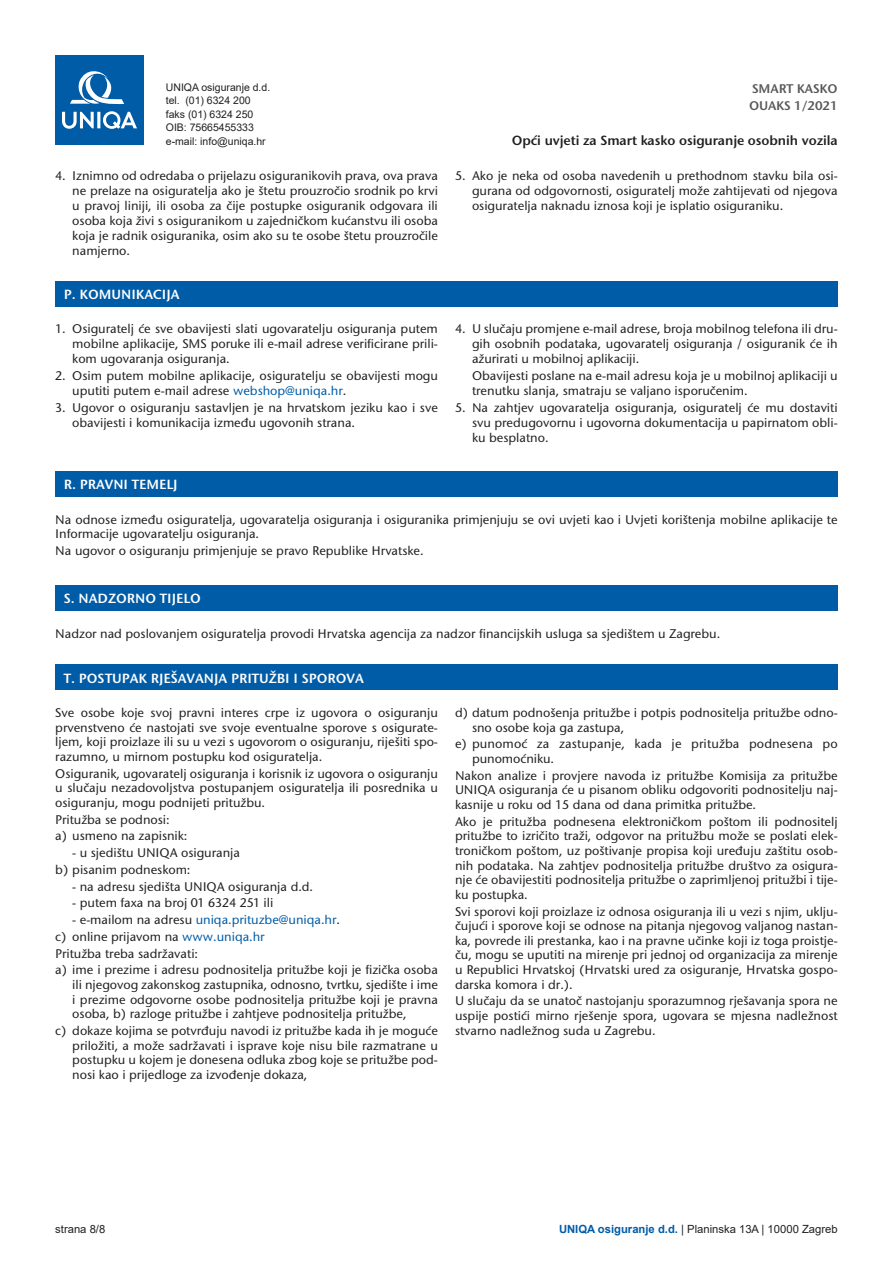
<style>
.page{position:relative;width:893px;height:1263px;background:#fff}
.page>*{position:absolute;margin:0;border:0;box-sizing:border-box;transform-origin:0 0}
._02_-_Clanak{font:13.5px "Stone San Sem XP";color:#fff}
.t1{font:13.5px "Stone San Sem XP";letter-spacing:-.005em;color:#231f20}
._01_-_Tekst{font:12.75px/14.7px "Stone Sans XP";letter-spacing:-.005em;color:#231f20;text-align:justify}
._01_-_Tekst_-_1_uvla{font:12.75px/15px "Stone Sans XP";letter-spacing:-.005em;color:#231f20;text-align:justify}
._01_-_Tekst-2{font:12.75px "Stone Sans XP";letter-spacing:-.005em;color:#005ca7}
.t2{font:12.75px/17.1px "Stone San Sem XP";letter-spacing:-.005em;color:#57585a}
.t3{font:11.25px "Arial";color:#231f20}
.t4{font:10.5px/13.5px "Arial";color:#231f20}
.s1{color:#005ca7}
.s2{color:#231f20}
.s3{font-weight:700;color:#005ca7}
</style>
<div class="page">
<div style="left:55px;top:55px;width:89px;height:90px;background:#005ca7"></div>
<svg style="left:70px;top:71px;width:54px;height:34px"></svg>
<svg style="left:62px;top:111px;width:75px;height:18px"></svg>
<div style="left:55px;top:472px;width:783px;height:25px;background:#005ca7"></div>
<div style="left:55px;top:585px;width:783px;height:26px;background:#005ca7"></div>
<div style="left:55px;top:665px;width:783px;height:25px;background:#005ca7"></div>
<div style="left:55px;top:281px;width:783px;height:25px;background:#005ca7"></div>
<p class="t4" style="left:166px;top:80px;width:106px">UNIQA osiguranje d.d. tel. (01) 6324 200 faks (01) 6324 250<br>OIB: 75665455333 e-mail: info@uniqa.hr</p>
<p class="t2" style="left:749px;top:80px;width:90px">SMART KASKO<br>OUAKS 1/2021</p>
<p class="t1" style="left:512px;top:132px;width:327px">Opći uvjeti za Smart kasko osiguranje osobnih vozila</p>
<p class="_01_-_Tekst_-_1_uvla" style="left:72px;top:168px;width:367px;text-indent:-17px">4. Iznimno od odredaba o prijelazu osiguranikovih prava, ova prava ne prelaze na osiguratelja ako je štetu prouzročio srodnik po krvi u pravoj liniji, ili osoba za čije postupke osiguranik odgovara ili osoba koja živi s osiguranikom u zajedničkom kućanstvu ili osoba koja je radnik osiguranika, osim ako su te osobe štetu prouzročile namjerno.</p>
<p class="_01_-_Tekst_-_1_uvla" style="left:472px;top:168px;width:367px;text-indent:-17px">5. Ako je neka od osoba navedenih u prethodnom stavku bila osi&shy;gurana od odgovornosti, osiguratelj može zahtijevati od njegova osiguratelja naknadu iznosa koji je isplatio osiguraniku.</p>
<p class="_02_-_Clanak" style="left:64px;top:286px;width:117px">P. KOMUNIKACIJA</p>
<p class="_01_-_Tekst_-_1_uvla" style="left:72px;top:321px;width:367px;text-indent:-17px">1. Osiguratelj će sve obavijesti slati ugovaratelju osiguranja putem mobilne aplikacije, SMS poruke ili e-mail adrese verificirane prili&shy;kom ugovaranja osiguranja.</p>
<p class="_01_-_Tekst_-_1_uvla" style="left:72px;top:369px;width:367px;text-indent:-17px">2. Osim putem mobilne aplikacije, osiguratelju se obavijesti mogu uputiti putem e-mail adrese <span class="s1">webshop@uniqa.hr</span>.</p>
<p class="_01_-_Tekst_-_1_uvla" style="left:72px;top:401px;width:367px;text-indent:-17px">3. Ugovor o osiguranju sastavljen je na hrvatskom jeziku kao i sve obavijesti i komunikacija između ugovonih strana.</p>
<p class="_02_-_Clanak" style="left:64px;top:476px;width:115px">R. PRAVNI TEMELJ</p>
<p class="_01_-_Tekst_-_1_uvla" style="left:472px;top:321px;width:367px;text-indent:-17px">4. U slučaju promjene e-mail adrese, broja mobilnog telefona ili dru&shy;gih osobnih podataka, ugovaratelj osiguranja / osiguranik će ih ažurirati u mobilnoj aplikaciji.</p>
<p class="_01_-_Tekst_-_1_uvla" style="left:472px;top:369px;width:367px">Obavijesti poslane na e-mail adresu koja je u mobilnoj aplikaciji u trenutku slanja, smatraju se valjano isporučenim.</p>
<p class="_01_-_Tekst_-_1_uvla" style="left:472px;top:401px;width:367px;text-indent:-17px">5. Na zahtjev ugovaratelja osiguranja, osiguratelj će mu dostaviti svu predugovornu i ugovorna dokumentacija u papirnatom obli&shy;ku besplatno.</p>
<p class="_01_-_Tekst" style="left:55px;top:512px;width:784px">Na odnose između osiguratelja, ugovaratelja osiguranja i osiguranika primjenjuju se ovi uvjeti kao i Uvjeti korištenja mobilne aplikacije te<br>Informacije ugovaratelju osiguranja.</p>
<p class="_01_-_Tekst" style="left:55px;top:544px;width:370px">Na ugovor o osiguranju primjenjuje se pravo Republike Hrvatske.</p>
<p class="_02_-_Clanak" style="left:64px;top:590px;width:139px">S. NADZORNO TIJELO</p>
<p class="_01_-_Tekst" style="left:55px;top:626px;width:666px">Nadzor nad poslovanjem osiguratelja provodi Hrvatska agencija za nadzor financijskih usluga sa sjedištem u Zagrebu.</p>
<p class="_02_-_Clanak" style="left:64px;top:670px;width:302px">T. POSTUPAK RJEŠAVANJA PRITUŽBI I SPOROVA</p>
<p class="_01_-_Tekst" style="left:55px;top:705px;width:384px">Sve osobe koje svoj pravni interes crpe iz ugovora o osiguranju prvenstveno će nastojati sve svoje eventualne sporove s osigurate&shy;ljem, koji proizlaze ili su u vezi s ugovorom o osiguranju, riješiti spo&shy;razumno, u mirnom postupku kod osiguratelja.</p>
<p class="_01_-_Tekst" style="left:55px;top:766px;width:384px">Osiguranik, ugovaratelj osiguranja i korisnik iz ugovora o osiguranju u slučaju nezadovoljstva postupanjem osiguratelja ili posrednika u osiguranju, mogu podnijeti pritužbu.</p>
<p class="_01_-_Tekst" style="left:55px;top:812px;width:116px">Pritužba se podnosi:</p>
<p class="_01_-_Tekst" style="left:55px;top:829px;width:134px">a) usmeno na zapisnik:</p>
<p class="_01_-_Tekst" style="left:72px;top:845px;width:169px">- u sjedištu UNIQA osiguranja</p>
<p class="_01_-_Tekst" style="left:55px;top:862px;width:137px">b) pisanim podneskom:</p>
<p class="_01_-_Tekst" style="left:72px;top:879px;width:242px">- na adresu sjedišta UNIQA osiguranja d.d.</p>
<p class="_01_-_Tekst" style="left:72px;top:896px;width:203px">- putem faxa na broj 01 6324 251 ili</p>
<p class="_01_-_Tekst-2" style="left:72px;top:912px;width:269px"><span class="s2">- e-mailom na adresu</span> uniqa.prituzbe@uniqa.hr<span class="s2">.</span></p>
<p class="_01_-_Tekst" style="left:55px;top:929px;width:211px">c) online prijavom na <span class="s1">www.uniqa.hr</span></p>
<p class="_01_-_Tekst" style="left:55px;top:946px;width:144px">Pritužba treba sadržavati:</p>
<p class="_01_-_Tekst" style="left:72px;top:963px;width:367px;text-indent:-17px">a) ime i prezime i adresu podnositelja pritužbe koji je fizička osoba ili njegovog zakonskog zastupnika, odnosno, tvrtku, sjedište i ime i prezime odgovorne osobe podnositelja pritužbe koji je pravna osoba, b) razloge pritužbe i zahtjeve podnositelja pritužbe,</p>
<p class="_01_-_Tekst" style="left:72px;top:1023px;width:367px;text-indent:-17px">c) dokaze kojima se potvrđuju navodi iz pritužbe kada ih je moguće priložiti, a može sadržavati i isprave koje nisu bile razmatrane u postupku u kojem je donesena odluka zbog koje se pritužbe pod&shy;nosi kao i prijedloge za izvođenje dokaza,</p>
<p class="_01_-_Tekst" style="left:472px;top:705px;width:367px;text-indent:-17px">d) datum podnošenja pritužbe i potpis podnositelja pritužbe odno&shy;sno osobe koja ga zastupa,</p>
<p class="_01_-_Tekst" style="left:472px;top:737px;width:367px;text-indent:-17px">e) punomoć za zastupanje, kada je pritužba podnesena po punomoćniku.</p>
<p class="_01_-_Tekst" style="left:455px;top:768px;width:384px">Nakon analize i provjere navoda iz pritužbe Komisija za pritužbe UNIQA osiguranja će u pisanom obliku odgovoriti podnositelju naj&shy;kasnije u roku od 15 dana od dana primitka pritužbe.</p>
<p class="_01_-_Tekst" style="left:455px;top:814px;width:384px">Ako je pritužba podnesena elektroničkom poštom ili podnositelj pritužbe to izričito traži, odgovor na pritužbu može se poslati elek&shy;troničkom poštom, uz poštivanje propisa koji uređuju zaštitu osob&shy;nih podataka. Na zahtjev podnositelja pritužbe društvo za osigura&shy;nje će obavijestiti podnositelja pritužbe o zaprimljenoj pritužbi i tije&shy;ku postupka.</p>
<p class="_01_-_Tekst" style="left:455px;top:904px;width:384px">Svi sporovi koji proizlaze iz odnosa osiguranja ili u vezi s njim, uklju&shy;čujući i sporove koji se odnose na pitanja njegovog valjanog nastan&shy;ka, povrede ili prestanka, kao i na pravne učinke koji iz toga proistje&shy;ču, mogu se uputiti na mirenje pri jednoj od organizacija za mirenje u Republici Hrvatskoj (Hrvatski ured za osiguranje, Hrvatska gospo&shy;darska komora i dr.).</p>
<p class="_01_-_Tekst" style="left:455px;top:994px;width:384px">U slučaju da se unatoč nastojanju sporazumnog rješavanja spora ne uspije postići mirno rješenje spora, ugovara se mjesna nadležnost stvarno nadležnog suda u Zagrebu.</p>
<p class="t3" style="left:55px;top:1221px;width:52px">strana 8/8</p>
<p class="t3" style="left:559px;top:1221px;width:280px"><span class="s3">UNIQA osiguranje d.d.</span> | Planinska 13A | 10000 Zagreb</p>
</div>
